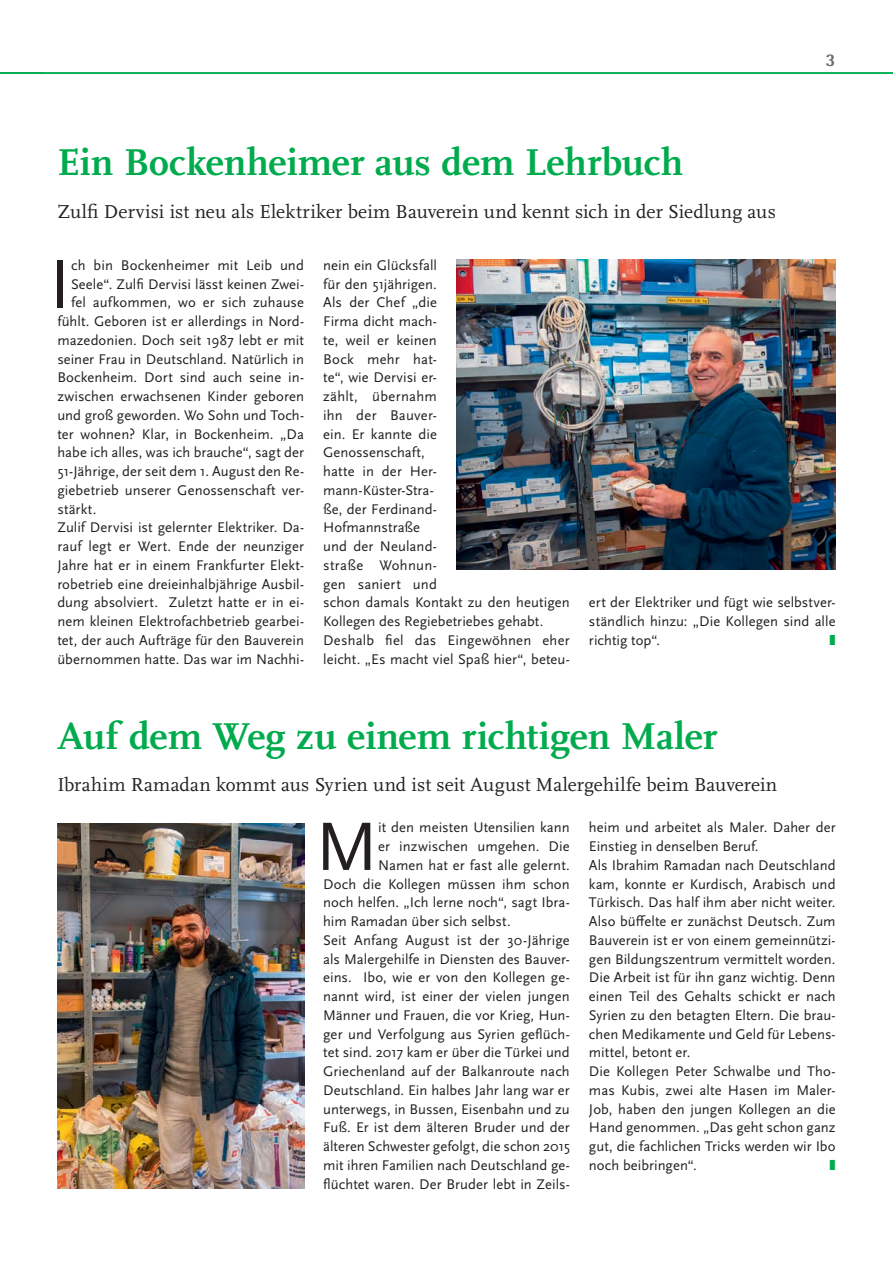
<style>
.page{position:relative;width:893px;height:1263px;background:#fff}
.page>*{position:absolute;margin:0;border:0;box-sizing:border-box;transform-origin:0 0}
.t1{font:71.4px "Scala Sans Pro";color:#231f20}
.t2{font:700 39px "Scala Pro";letter-spacing:.005em;color:#00ab4d}
.t3{font:19.5px "Scala Pro";letter-spacing:.005em;color:#231f20}
.t4{font:800 18px "Rotis Semi Sans Std";color:#6c6d70}
.t5{font:14.7px/18.8px "Scala Sans Pro";letter-spacing:.005em;color:#231f20}
</style>
<div class="page">
<img style="left:57px;top:824px;width:247px;height:365px">
<img style="left:456px;top:259px;width:380px;height:311px">
<hr style="left:1px;top:72px;width:892px;height:2px;background:#00ab4d">
<p class="t4" style="left:826px;top:48px;width:12px">3</p>
<h2 class="t2" style="left:57px;top:140px;width:627px">Ein Bockenheimer aus dem Lehrbuch</h2>
<h3 class="t3" style="left:57px;top:200px;width:720px">Zulfi Dervisi ist neu als Elektriker beim Bauverein und kennt sich in der Siedlung aus</h3>
<h1 class="t1" style="left:50px;top:243px;width:23px">I</h1>
<p class="t5" style="left:71px;top:256px;width:234px">ch bin Bockenheimer mit Leib und</p>
<p class="t5" style="left:323px;top:256px;width:248px">nein ein Glücksfall<br>für den 51jährigen.<br>Als der Chef „die<br>Firma dicht mach-<br>te, weil er keinen<br>Bock mehr hat-<br>te“, wie Dervisi er-<br>zählt, übernahm<br>ihn der Bauver-<br>ein. Er kannte die<br>Genossenschaft,<br>hatte in der Her-<br>mann-Küster-Stra-<br>ße, der Ferdinand-<br>Hofmannstraße<br>und der Neuland-<br>straße Wohnun-<br>gen saniert und<br>schon damals Kontakt zu den heutigen<br>Kollegen des Regiebetriebes gehabt.<br>Deshalb fiel das Eingewöhnen eher leicht. „Es macht viel Spaß hier“, beteu-</p>
<p class="t5" style="left:71px;top:274px;width:234px">Seele“. Zulfi Dervisi lässt keinen Zwei-</p>
<p class="t5" style="left:71px;top:293px;width:234px">fel aufkommen, wo er sich zuhause</p>
<p class="t5" style="left:57px;top:312px;width:248px">fühlt. Geboren ist er allerdings in Nord-</p>
<p class="t5" style="left:57px;top:331px;width:248px">mazedonien. Doch seit 1987 lebt er mit</p>
<p class="t5" style="left:57px;top:349px;width:248px">seiner Frau in Deutschland. Natürlich in</p>
<p class="t5" style="left:57px;top:368px;width:248px">Bockenheim. Dort sind auch seine in-</p>
<p class="t5" style="left:57px;top:387px;width:248px">zwischen erwachsenen Kinder geboren</p>
<p class="t5" style="left:57px;top:406px;width:248px">und groß geworden. Wo Sohn und Toch-</p>
<p class="t5" style="left:57px;top:424px;width:248px">ter wohnen? Klar, in Bockenheim. „Da</p>
<p class="t5" style="left:57px;top:443px;width:248px">habe ich alles, was ich brauche“, sagt der</p>
<p class="t5" style="left:57px;top:462px;width:248px">51-Jährige, der seit dem 1. August den Re-</p>
<p class="t5" style="left:57px;top:481px;width:248px">giebetrieb unserer Genossenschaft ver-</p>
<p class="t5" style="left:57px;top:499px;width:40px">stärkt.</p>
<p class="t5" style="left:57px;top:518px;width:248px">Zulif Dervisi ist gelernter Elektriker. Da-</p>
<p class="t5" style="left:57px;top:537px;width:248px">rauf legt er Wert. Ende der neunziger</p>
<p class="t5" style="left:57px;top:556px;width:248px">Jahre hat er in einem Frankfurter Elekt-</p>
<p class="t5" style="left:57px;top:574px;width:248px">robetrieb eine dreieinhalbjährige Ausbil-</p>
<p class="t5" style="left:57px;top:593px;width:248px">dung absolviert. Zuletzt hatte er in ei-</p>
<p class="t5" style="left:57px;top:612px;width:248px">nem kleinen Elektrofachbetrieb gearbei-</p>
<p class="t5" style="left:57px;top:631px;width:248px">tet, der auch Aufträge für den Bauverein</p>
<p class="t5" style="left:57px;top:649px;width:248px">übernommen hatte. Das war im Nachhi-</p>
<p class="t5" style="left:589px;top:593px;width:248px;text-align:justify">ert der Elektriker und fügt wie selbstver&shy;ständlich hinzu: „Die Kollegen sind alle richtig top“.</p>
<h2 class="t2" style="left:57px;top:713px;width:662px">Auf dem Weg zu einem richtigen Maler</h2>
<h3 class="t3" style="left:57px;top:773px;width:721px">Ibrahim Ramadan kommt aus Syrien und ist seit August Malergehilfe beim Bauverein</h3>
<h1 class="t1" style="left:315px;top:806px;width:64px">M</h1>
<p class="t5" style="left:378px;top:818px;width:193px">it den meisten Utensilien kann</p>
<p class="t5" style="left:589px;top:818px;width:248px">heim und arbeitet als Maler. Daher der Einstieg in denselben Beruf.<br>Als Ibrahim Ramadan nach Deutschland kam, konnte er Kurdisch, Arabisch und Türkisch. Das half ihm aber nicht weiter.<br>Also büffelte er zunächst Deutsch. Zum Bauverein ist er von einem gemeinnützi&shy;gen Bildungszentrum vermittelt worden.<br>Die Arbeit ist für ihn ganz wichtig. Denn einen Teil des Gehalts schickt er nach Syrien zu den betagten Eltern. Die brau&shy;chen Medikamente und Geld für Lebens&shy;mittel, betont er.<br>Die Kollegen Peter Schwalbe und Tho&shy;mas Kubis, zwei alte Hasen im Maler-Job, haben den jungen Kollegen an die Hand genommen. „Das geht schon ganz gut, die fachlichen Tricks werden wir Ibo noch beibringen“.</p>
<p class="t5" style="left:378px;top:837px;width:193px">er inzwischen umgehen. Die</p>
<p class="t5" style="left:378px;top:856px;width:193px">Namen hat er fast alle gelernt.</p>
<p class="t5" style="left:323px;top:874px;width:248px">Doch die Kollegen müssen ihm schon</p>
<p class="t5" style="left:323px;top:893px;width:248px">noch helfen. „Ich lerne noch“, sagt Ibra-</p>
<p class="t5" style="left:323px;top:912px;width:189px">him Ramadan über sich selbst.</p>
<p class="t5" style="left:323px;top:931px;width:248px">Seit Anfang August ist der 30-Jährige</p>
<p class="t5" style="left:323px;top:949px;width:248px">als Malergehilfe in Diensten des Bauver-</p>
<p class="t5" style="left:323px;top:968px;width:248px">eins. Ibo, wie er von den Kollegen ge-</p>
<p class="t5" style="left:323px;top:987px;width:248px">nannt wird, ist einer der vielen jungen</p>
<p class="t5" style="left:323px;top:1006px;width:248px">Männer und Frauen, die vor Krieg, Hun-</p>
<p class="t5" style="left:323px;top:1024px;width:248px">ger und Verfolgung aus Syrien geflüch-</p>
<p class="t5" style="left:323px;top:1043px;width:248px">tet sind. 2017 kam er über die Türkei und</p>
<p class="t5" style="left:323px;top:1062px;width:248px">Griechenland auf der Balkanroute nach</p>
<p class="t5" style="left:323px;top:1081px;width:248px">Deutschland. Ein halbes Jahr lang war er</p>
<p class="t5" style="left:323px;top:1099px;width:248px">unterwegs, in Bussen, Eisenbahn und zu</p>
<p class="t5" style="left:323px;top:1118px;width:248px">Fuß. Er ist dem älteren Bruder und der</p>
<p class="t5" style="left:323px;top:1137px;width:248px">älteren Schwester gefolgt, die schon 2015</p>
<p class="t5" style="left:323px;top:1156px;width:248px">mit ihren Familien nach Deutschland ge-</p>
<p class="t5" style="left:323px;top:1174px;width:248px">flüchtet waren. Der Bruder lebt in Zeils-</p>
</div>
